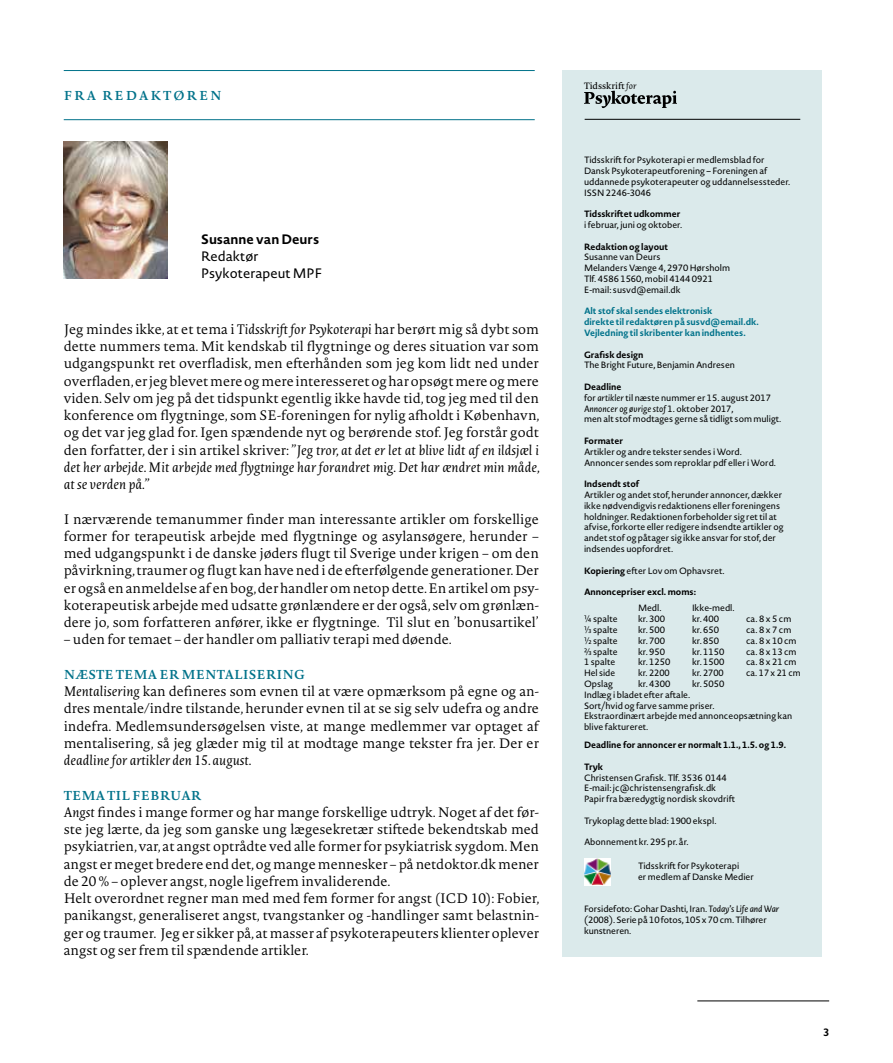
<style>
.page{position:relative;width:893px;height:1063px;background:#fff}
.page>*{position:absolute;margin:0;border:0;box-sizing:border-box;transform-origin:0 0}
.t1{font:300 13.5px/17.2px "Novel Pro";color:#000;text-align:justify}
.t2{font:italic 300 13.5px "Novel Pro";color:#000}
.t3{font:13.5px/17.2px "Novel Sans Pro";color:#000}
.t4{font:700 13.5px "Novel Sans Pro";color:#000}
.t5{font:600 12.75px "Novel Pro";color:#00728a}
.t6{font:600 12.75px "Novel Pro";letter-spacing:.15em;color:#00728a}
.t7{font:700 10.5px "Novel Sans Pro";color:#000}
.t8{font:9px/10.8px "Novel Sans Pro";color:#000}
.t9{font:700 9px "Novel Sans Pro";color:#000}
.t10{font:700 9px/10.8px "Novel Sans Pro";color:#00728a}
.t11{font:9px "Novel Pro";color:#000}
.s1{font-style:italic}
.s2{font-weight:300;font-style:italic}
.s3{font-weight:700}
</style>
<div class="page">
<hr style="left:697px;top:1001px;width:132px;height:1px;background:#000">
<hr style="left:64px;top:70px;width:471px;height:1px;background:#00728a">
<hr style="left:64px;top:119px;width:471px;height:1px;background:#00728a">
<div style="left:563px;top:70px;width:259px;height:887px;background:#dbeaeb"></div>
<img style="left:584px;top:859px;width:27px;height:26px">
<img style="left:64px;top:142px;width:103px;height:136px">
<hr style="left:585px;top:119px;width:215px;height:1px;background:#000">
<svg style="left:584px;top:91px;width:93px;height:17px"></svg>
<p class="t6" style="left:64px;top:86px;width:160px">FRA REDAKTØREN</p>
<p class="t4" style="left:201px;top:229px;width:120px">Susanne van Deurs</p>
<p class="t3" style="left:201px;top:247px;width:123px">Redaktør<br>Psykoterapeut MPF</p>
<p class="t1" style="left:64px;top:320px;width:477px">Jeg mindes ikke, at et tema i <span class="s1">Tidsskrift for Psykoterapi</span> har berørt mig så dybt som dette nummers tema. Mit kendskab til flygtninge og deres situation var som udgangspunkt ret overfladisk, men efterhånden som jeg kom lidt ned under overfladen, er jeg blevet mere og mere interesseret og har opsøgt mere og mere viden. Selv om jeg på det tidspunkt egentlig ikke havde tid, tog jeg med til den konference om flygtninge, som SE-foreningen for nylig afholdt i København, og det var jeg glad for. Igen spændende nyt og berørende stof. Jeg forstår godt den forfatter, der i sin artikel skriver: <span class="s1">”Jeg tror, at det er let at blive lidt af en ildsjæl i det her arbejde. Mit arbejde med flygtninge har forandret mig. Det har ændret min måde, at se verden på.”</span></p>
<p class="t1" style="left:64px;top:510px;width:477px">I nærværende temanummer finder man interessante artikler om forskellige former for terapeutisk arbejde med flygtninge og asylansøgere, herunder – med udgangspunkt i de danske jøders flugt til Sverige under krigen – om den påvirkning, traumer og flugt kan have ned i de efterfølgende generationer. Der er også en anmeldelse af en bog, der handler om netop dette. En artikel om psy&shy;koterapeutisk arbejde med udsatte grønlændere er der også, selv om grønlæn&shy;dere jo, som forfatteren anfører, ikke er flygtninge. Til slut en ’bonusartikel’</p>
<p class="t1" style="left:64px;top:631px;width:390px">– uden for temaet – der handler om palliativ terapi med døende.</p>
<p class="t5" style="left:64px;top:665px;width:243px">NÆSTE TEMA ER MENTALISERING</p>
<p class="t1" style="left:64px;top:682px;width:477px"><span class="s1">Mentalisering</span> kan defineres som evnen til at være opmærksom på egne og an&shy;dres mentale/indre tilstande, herunder evnen til at se sig selv udefra og andre indefra. Medlemsundersøgelsen viste, at mange medlemmer var optaget af mentalisering, så jeg glæder mig til at modtage mange tekster fra jer. Der er</p>
<p class="t2" style="left:64px;top:750px;width:189px">deadline for artikler den 15. august.</p>
<p class="t5" style="left:64px;top:785px;width:139px">TEMA TIL FEBRUAR</p>
<p class="t1" style="left:64px;top:803px;width:477px;text-align:left"><span class="s1">Angst</span> findes i mange former og har mange forskellige udtryk. Noget af det før&shy;ste jeg lærte, da jeg som ganske ung lægesekretær stiftede bekendtskab med psykiatrien, var, at angst optrådte ved alle former for psykiatrisk sygdom. Men angst er meget bredere end det, og mange mennesker – på netdoktor.dk mener de 20 % – oplever angst, nogle ligefrem invaliderende.<br>Helt overordnet regner man med med fem former for angst (ICD 10): Fobier, panikangst, generaliseret angst, tvangstanker og -handlinger samt belastnin&shy;ger og traumer. Jeg er sikker på, at masser af psykoterapeuters klienter oplever angst og ser frem til spændende artikler.</p>
<p class="t11" style="left:584px;top:79px;width:54px">Tidsskrift <span class="s2">for</span></p>
<p class="t8" style="left:584px;top:154px;width:208px">Tidsskrift for Psykoterapi er medlemsblad for Dansk Psykoterapeutforening – Foreningen af uddannede psykoterapeuter og uddannelsessteder.<br>ISSN 2246-3046</p>
<p class="t9" style="left:584px;top:207px;width:98px">Tidsskriftet udkommer</p>
<p class="t8" style="left:584px;top:219px;width:100px">i februar, juni og oktober.</p>
<p class="t9" style="left:584px;top:240px;width:86px">Redaktion og layout</p>
<p class="t8" style="left:584px;top:252px;width:148px">Susanne van Deurs<br>Melanders Vænge 4, 2970 Hørsholm<br>Tlf. 4586 1560, mobil 4144 0921<br>E-mail: susvd@email.dk</p>
<p class="t10" style="left:584px;top:306px;width:176px">Alt stof skal sendes elektronisk<br>direkte til redaktøren på susvd@email.dk.<br>Vejledning til skribenter kan indhentes.</p>
<p class="t9" style="left:584px;top:348px;width:61px">Grafisk design</p>
<p class="t8" style="left:584px;top:360px;width:153px">The Bright Future, Benjamin Andresen</p>
<p class="t8" style="left:584px;top:381px;width:199px"><span class="s3">Deadline<br></span>for <span class="s1">artikler</span> til næste nummer er 15. august 2017<br><span class="s1">Annoncer og øvrige stof</span> 1. oktober 2017,<br>men alt stof modtages gerne så tidligt som muligt.</p>
<p class="t9" style="left:584px;top:434px;width:41px">Formater</p>
<p class="t8" style="left:584px;top:446px;width:194px">Artikler og andre tekster sendes i Word.<br>Annoncer sendes som reproklar pdf eller i Word.</p>
<p class="t9" style="left:584px;top:477px;width:57px">Indsendt stof</p>
<p class="t8" style="left:584px;top:489px;width:201px">Artikler og andet stof, herunder annoncer, dækker ikke nødvendigvis redaktionens eller foreningens holdninger. Redaktionen forbeholder sig ret til at afvise, forkorte eller redigere indsendte artikler og andet stof og påtager sig ikke ansvar for stof, der indsendes uopfordret.</p>
<p class="t8" style="left:584px;top:565px;width:142px"><span class="s3">Kopiering</span> efter Lov om Ophavsret.</p>
<p class="t9" style="left:584px;top:585px;width:114px">Annoncepriser excl. moms:</p>
<p class="t8" style="left:638px;top:603px;width:25px">Medl.</p>
<p class="t8" style="left:692px;top:603px;width:44px">Ikke-medl.</p>
<p class="t8" style="left:584px;top:613px;width:35px">¼ spalte</p>
<p class="t8" style="left:638px;top:613px;width:29px">kr. 300</p>
<p class="t8" style="left:692px;top:613px;width:29px">kr. 400</p>
<p class="t8" style="left:746px;top:613px;width:47px">ca. 8 x 5 cm</p>
<p class="t8" style="left:584px;top:624px;width:35px">⅓ spalte</p>
<p class="t8" style="left:638px;top:624px;width:29px">kr. 500</p>
<p class="t8" style="left:692px;top:624px;width:29px">kr. 650</p>
<p class="t8" style="left:746px;top:624px;width:47px">ca. 8 x 7 cm</p>
<p class="t8" style="left:584px;top:635px;width:35px">½ spalte</p>
<p class="t8" style="left:638px;top:635px;width:29px">kr. 700</p>
<p class="t8" style="left:692px;top:635px;width:29px">kr. 850</p>
<p class="t8" style="left:746px;top:635px;width:52px">ca. 8 x 10 cm</p>
<p class="t8" style="left:584px;top:646px;width:35px">⅔ spalte</p>
<p class="t8" style="left:638px;top:646px;width:29px">kr. 950</p>
<p class="t8" style="left:692px;top:646px;width:34px">kr. 1150</p>
<p class="t8" style="left:746px;top:646px;width:52px">ca. 8 x 13 cm</p>
<p class="t8" style="left:584px;top:657px;width:33px">1 spalte</p>
<p class="t8" style="left:638px;top:657px;width:34px">kr. 1250</p>
<p class="t8" style="left:692px;top:657px;width:34px">kr. 1500</p>
<p class="t8" style="left:746px;top:657px;width:52px">ca. 8 x 21 cm</p>
<p class="t8" style="left:584px;top:667px;width:33px">Hel side</p>
<p class="t8" style="left:638px;top:667px;width:33px">kr. 2200</p>
<p class="t8" style="left:692px;top:667px;width:33px">kr. 2700</p>
<p class="t8" style="left:746px;top:667px;width:56px">ca. 17 x 21 cm</p>
<p class="t8" style="left:584px;top:678px;width:30px">Opslag</p>
<p class="t8" style="left:638px;top:678px;width:34px">kr. 4300</p>
<p class="t8" style="left:692px;top:678px;width:34px">kr. 5050</p>
<p class="t8" style="left:584px;top:689px;width:210px">Indlæg i bladet efter aftale.<br>Sort/hvid og farve samme priser.<br>Ekstraordinært arbejde med annonceopsætning kan blive faktureret.</p>
<p class="t9" style="left:584px;top:738px;width:204px">Deadline for annoncer er normalt 1.1., 1.5. og 1.9.</p>
<p class="t9" style="left:584px;top:760px;width:21px">Tryk</p>
<p class="t8" style="left:584px;top:772px;width:153px">Christensen Grafisk. Tlf. 3536 0144<br>E-mail: jc@christensengrafisk.dk<br>Papir fra bæredygtig nordisk skovdrift</p>
<p class="t8" style="left:584px;top:815px;width:134px">Trykoplag dette blad: 1900 ekspl.</p>
<p class="t8" style="left:584px;top:837px;width:106px">Abonnement kr. 295 pr. år.</p>
<p class="t8" style="left:638px;top:860px;width:117px">Tidsskrift for Psykoterapi<br>er medlem af Danske Medier</p>
<p class="t8" style="left:584px;top:903px;width:197px">Forsidefoto: Gohar Dashti, Iran. <span class="s1">Today’s Life and War </span>(2008). Serie på 10 fotos, 105 x 70 cm. Tilhører kunstneren.</p>
<p class="t7" style="left:823px;top:1024px;width:8px">3</p>
</div>
